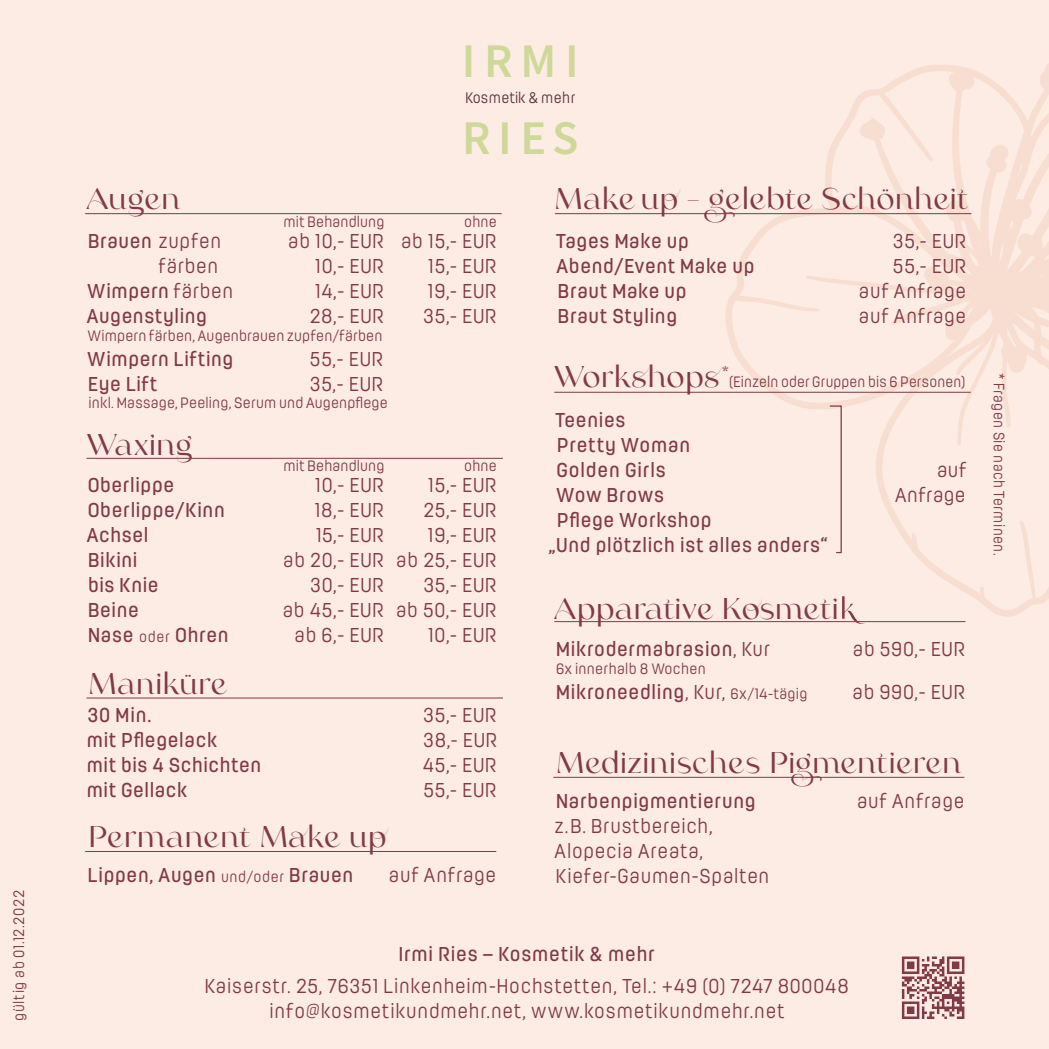
<style>
.page{position:relative;width:1049px;height:1049px;background:#fdece4}
.page>*{position:absolute;margin:0;border:0;box-sizing:border-box;transform-origin:0 0}
.t1{font:48.25px/77.2px "Source Sans Variable";letter-spacing:.165em;color:#ced898}
.t2{font:30px "Argue";color:#823948}
.t3{font:300 20px/25px "Moderna Condensed";letter-spacing:.04em;color:#823948;text-align:center}
.t4{font:500 20px/25px "Moderna Condensed";letter-spacing:.035em;color:#823948}
.t5{font:300 15.25px "Moderna Condensed";letter-spacing:.03em;color:#5b2d3d}
.t6{font:300 15px "Moderna Condensed";letter-spacing:.015em;color:#823948}
.t7{font:300 15px "Moderna Condensed";letter-spacing:.04em;color:#823948}
.s1{font-weight:300}
.s2{font-weight:300;font-size:15px}
</style>
<div class="page">
<svg style="left:722px;top:63px;width:327px;height:715px"></svg>
<hr style="left:554px;top:621px;width:411px;height:1px;background:#823948">
<svg style="left:842px;top:596px;width:23px;height:28px"></svg>
<hr style="left:85px;top:213px;width:417px;height:1px;background:#823948">
<hr style="left:86px;top:458px;width:417px;height:1px;background:#823948">
<hr style="left:86px;top:697px;width:417px;height:1px;background:#823948">
<hr style="left:553px;top:777px;width:411px;height:1px;background:#823948">
<hr style="left:85px;top:851px;width:411px;height:1px;background:#823948">
<hr style="left:555px;top:213px;width:416px;height:1px;background:#823948">
<svg style="left:828px;top:405px;width:14px;height:149px"></svg>
<hr style="left:554px;top:392px;width:417px;height:1px;background:#823948">
<svg style="left:902px;top:956px;width:62px;height:63px"></svg>
<p class="t7" style="left:7px;top:1021px;width:132px;rotate:-90deg">gültig ab 01.12.2022</p>
<h2 class="t2" style="left:85px;top:182px;width:96px">Augen</h2>
<h1 class="t1" style="left:462px;top:23px;width:118px">IRMI<br>RIES</h1>
<p class="t5" style="left:465px;top:86px;width:111px">Kosmetik &amp; mehr</p>
<p class="t6" style="left:284px;top:210px;width:102px">mit Behandlung</p>
<p class="t6" style="left:464px;top:210px;width:34px">ohne</p>
<h2 class="t2" style="left:554px;top:182px;width:416px">Make up – gelebte Schönheit</h2>
<p class="t4" style="left:88px;top:229px;width:134px">Brauen <span class="s1">zupfen</span></p>
<p class="t3" style="left:288px;top:229px;width:210px">ab 10,- EUR ab 15,- EUR</p>
<p class="t3" style="left:159px;top:254px;width:61px">färben</p>
<p class="t3" style="left:315px;top:254px;width:70px">10,- EUR</p>
<p class="t3" style="left:428px;top:254px;width:70px">15,- EUR</p>
<p class="t4" style="left:88px;top:279px;width:147px">Wimpern <span class="s1">färben</span></p>
<p class="t3" style="left:315px;top:279px;width:70px">14,- EUR</p>
<p class="t3" style="left:428px;top:279px;width:70px">19,- EUR</p>
<p class="t4" style="left:87px;top:304px;width:122px">Augenstyling</p>
<p class="t3" style="left:310px;top:304px;width:75px">28,- EUR</p>
<p class="t3" style="left:423px;top:304px;width:75px">35,- EUR</p>
<p class="t6" style="left:88px;top:324px;width:296px">Wimpern färben, Augenbrauen zupfen/färben</p>
<p class="t4" style="left:88px;top:346px;width:147px">Wimpern Lifting</p>
<p class="t3" style="left:310px;top:346px;width:75px">55,- EUR</p>
<p class="t4" style="left:88px;top:371px;width:70px">Eye Lift</p>
<p class="t3" style="left:310px;top:371px;width:75px">35,- EUR</p>
<p class="t6" style="left:89px;top:391px;width:301px">inkl. Massage, Peeling, Serum und Augenpflege</p>
<h2 class="t2" style="left:86px;top:428px;width:108px">Waxing</h2>
<p class="t6" style="left:284px;top:454px;width:102px">mit Behandlung</p>
<p class="t6" style="left:464px;top:454px;width:34px">ohne</p>
<p class="t4" style="left:88px;top:473px;width:88px">Oberlippe</p>
<p class="t3" style="left:315px;top:473px;width:70px">10,- EUR</p>
<p class="t3" style="left:428px;top:473px;width:70px">15,- EUR</p>
<p class="t4" style="left:88px;top:498px;width:139px">Oberlippe/Kinn</p>
<p class="t3" style="left:315px;top:498px;width:71px">18,- EUR</p>
<p class="t3" style="left:423px;top:498px;width:75px">25,- EUR</p>
<p class="t4" style="left:87px;top:523px;width:63px">Achsel</p>
<p class="t3" style="left:316px;top:523px;width:69px">15,- EUR</p>
<p class="t3" style="left:428px;top:523px;width:70px">19,- EUR</p>
<p class="t4" style="left:88px;top:548px;width:51px">Bikini</p>
<p class="t3" style="left:283px;top:548px;width:215px">ab 20,- EUR ab 25,- EUR</p>
<p class="t4" style="left:88px;top:573px;width:72px">bis Knie</p>
<p class="t3" style="left:310px;top:573px;width:75px">30,- EUR</p>
<p class="t3" style="left:424px;top:573px;width:74px">35,- EUR</p>
<p class="t4" style="left:88px;top:598px;width:52px">Beine</p>
<p class="t3" style="left:283px;top:598px;width:215px">ab 45,- EUR ab 50,- EUR</p>
<p class="t4" style="left:88px;top:623px;width:142px">Nase <span class="s2">oder</span> Ohren</p>
<p class="t3" style="left:295px;top:623px;width:91px">ab 6,- EUR</p>
<p class="t3" style="left:428px;top:623px;width:70px">10,- EUR</p>
<h2 class="t2" style="left:88px;top:667px;width:140px">Maniküre</h2>
<p class="t4" style="left:87px;top:703px;width:65px">30 Min.</p>
<p class="t3" style="left:423px;top:703px;width:75px">35,- EUR</p>
<p class="t4" style="left:87px;top:728px;width:132px">mit Pflegelack</p>
<p class="t3" style="left:423px;top:728px;width:76px">38,- EUR</p>
<p class="t4" style="left:87px;top:753px;width:176px">mit bis 4 Schichten</p>
<p class="t3" style="left:423px;top:753px;width:75px">45,- EUR</p>
<p class="t4" style="left:87px;top:778px;width:102px">mit Gellack</p>
<p class="t3" style="left:423px;top:778px;width:75px">55,- EUR</p>
<h2 class="t2" style="left:88px;top:820px;width:300px">Permanent Make up</h2>
<p class="t4" style="left:88px;top:863px;width:267px">Lippen, Augen <span class="s2">und/oder</span> Brauen</p>
<p class="t3" style="left:389px;top:863px;width:109px">auf Anfrage</p>
<p class="t4" style="left:556px;top:229px;width:134px">Tages Make up</p>
<p class="t3" style="left:893px;top:229px;width:75px">35,- EUR</p>
<p class="t4" style="left:557px;top:254px;width:199px">Abend/Event Make up</p>
<p class="t3" style="left:893px;top:254px;width:75px">55,- EUR</p>
<p class="t4" style="left:558px;top:279px;width:130px">Braut Make up</p>
<p class="t3" style="left:859px;top:279px;width:109px">auf Anfrage</p>
<p class="t4" style="left:558px;top:304px;width:121px">Braut Styling</p>
<p class="t3" style="left:859px;top:304px;width:109px">auf Anfrage</p>
<h2 class="t2" style="left:553px;top:360px;width:178px">Workshops*</h2>
<p class="t4" style="left:555px;top:407px;width:136px">Teenies<br>Pretty Woman<br>Golden Girls</p>
<p class="t6" style="left:729px;top:370px;width:238px">(Einzeln oder Gruppen bis 6 Personen)</p>
<p class="t6" style="left:1010px;top:373px;width:184px;rotate:90deg">* Fragen Sie nach Terminen.</p>
<p class="t3" style="left:937px;top:457px;width:31px">auf</p>
<p class="t4" style="left:557px;top:482px;width:109px">Wow Brows</p>
<p class="t3" style="left:895px;top:482px;width:72px">Anfrage</p>
<p class="t4" style="left:548px;top:507px;width:281px;text-indent:9px">Pflege Workshop<br>„Und plötzlich ist alles anders“</p>
<h2 class="t2" style="left:553px;top:592px;width:287px">Apparative Kosmeti</h2>
<p class="t4" style="left:556px;top:637px;width:215px">Mikrodermabrasion<span class="s1">, Kur</span></p>
<p class="t3" style="left:853px;top:637px;width:114px">ab 590,- EUR</p>
<p class="t6" style="left:556px;top:657px;width:151px">6x innerhalb 8 Wochen</p>
<p class="t4" style="left:556px;top:679px;width:253px">Mikroneedling<span class="s1">, Kur,</span> <span class="s2">6x/14-tägig</span></p>
<p class="t3" style="left:852px;top:679px;width:114px">ab 990,- EUR</p>
<h2 class="t2" style="left:556px;top:746px;width:406px">Medizinisches Pigmentieren</h2>
<p class="t4" style="left:556px;top:789px;width:201px">Narbenpigmentierung</p>
<p class="t3" style="left:857px;top:789px;width:109px">auf Anfrage</p>
<p class="t3" style="left:555px;top:814px;width:216px;text-align:left">z.B. Brustbereich,<br>Alopecia Areata,<br>Kiefer-Gaumen-Spalten</p>
<p class="t4" style="left:399px;top:942px;width:257px">Irmi Ries – Kosmetik &amp; mehr</p>
<p class="t3" style="left:205px;top:974px;width:645px">Kaiserstr. 25, 76351 Linkenheim-Hochstetten, Tel.: +49 (0) 7247 800048 info@kosmetikundmehr.net, www.kosmetikundmehr.net</p>
</div>
